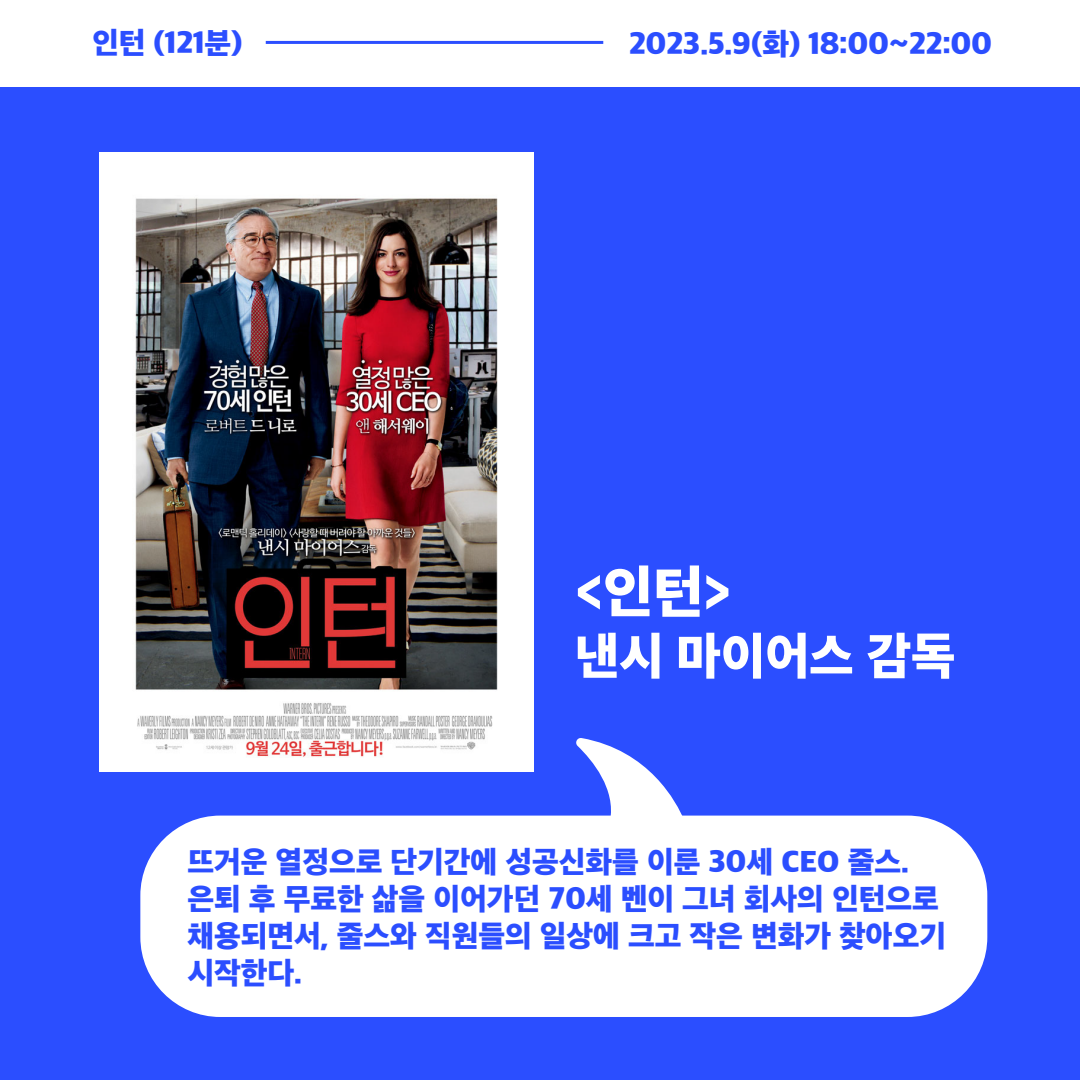
<style>
.page{position:relative;width:1080px;height:1080px;background:#fff}
.page>*{position:absolute;margin:0;border:0;box-sizing:border-box;transform-origin:0 0}
.t1{font:58.4px "Apple SD Gothic Neo H00";color:#fff}
.t2{font:51.1px "Apple SD Gothic Neo H00";color:#fff}
.t3{font:30.9px/37px "Apple SD Gothic Neo H00";color:#2b4eff}
</style>
<div class="page">
<div style="left:0;top:43px;width:1080px;height:1037px;background:#2b4eff"></div>
<div style="left:0;top:0;width:1080px;height:87px;background:#fff"></div>
<img style="left:100px;top:153px;width:433px;height:618px">
<div style="left:140px;top:816px;width:847px;height:201px;background:#fff;border-radius:80px"></div>
<svg style="left:574px;top:738px;width:111px;height:78px"></svg>
<hr style="left:266px;top:41px;width:337px;height:3px;background:#2b4eff">
<p class="t3" style="left:92px;top:22px;width:152px">인턴 (121분)</p>
<p class="t3" style="left:629px;top:23px;width:364px">2023.5.9(화) 18:00~22:00</p>
<h1 class="t1" style="left:575px;top:548px;width:158px">&lt;인턴&gt;</h1>
<h2 class="t2" style="left:575px;top:617px;width:382px">낸시 마이어스 감독</h2>
<p class="t3" style="left:187px;top:841px;width:760px">뜨거운 열정으로 단기간에 성공신화를 이룬 30세 CEO 줄스. 은퇴 후 무료한 삶을 이어가던 70세 벤이 그녀 회사의 인턴으로 채용되면서, 줄스와 직원들의 일상에 크고 작은 변화가 찾아오기 시작한다.</p>
</div>
